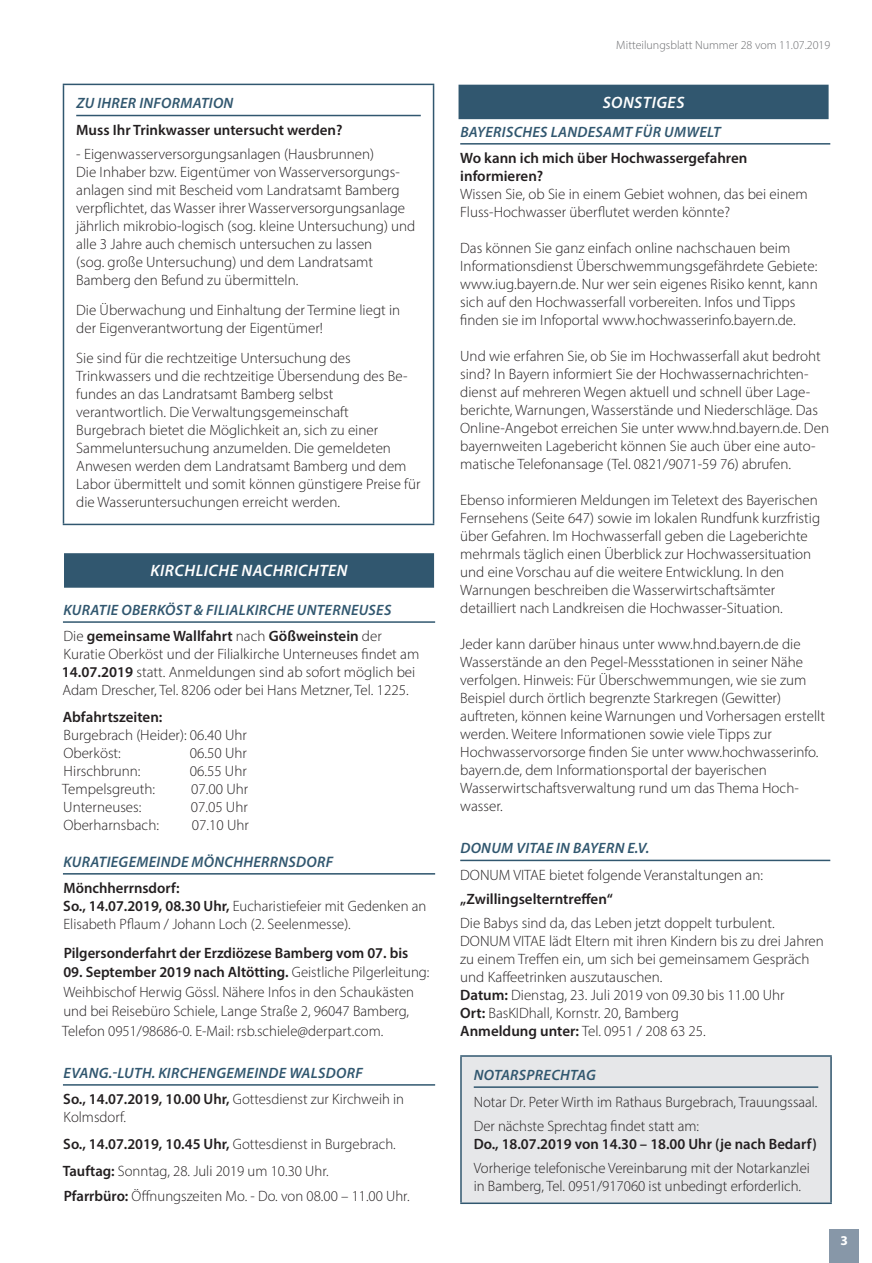
<style>
.page{position:relative;width:872px;height:1263px;background:#fff}
.page>*{position:absolute;margin:0;border:0;box-sizing:border-box;transform-origin:0 0}
.t1{font:italic 600 16.5px "Myriad Pro";letter-spacing:.03em;color:#fff}
.t2{font:italic 600 15.3px "Myriad Pro";letter-spacing:.02em;color:#31576f}
.t3{font:300 15px/18px "Myriad Pro";color:#231f20}
.t4{font:italic 600 15px/26.5px "Myriad Pro";letter-spacing:.02em;color:#31576f}
.t5{font:600 15px/18px "Myriad Pro";color:#231f20}
.t6{font:700 13.5px "Myriad Pro";color:#fff}
.t7{font:300 12px "Myriad Pro";color:#6c6d70}
.s1{font-weight:300;font-style:normal;color:#231f20}
.s2{font-style:normal;color:#231f20}
.s3{font-weight:600}
</style>
<div class="page">
<div style="left:829px;top:1229px;width:30px;height:34px;background:#8797a8"></div>
<hr style="left:63px;top:873px;width:372px;height:1px;background:#31576f">
<hr style="left:63px;top:1084px;width:372px;height:2px;background:#31576f">
<hr style="left:63px;top:621px;width:372px;height:2px;background:#31576f">
<div style="left:64px;top:553px;width:370px;height:35px;background:#31576f"></div>
<hr style="left:63px;top:85px;width:1px;height:439px;background:#31576f">
<hr style="left:63px;top:84px;width:371px;height:1px;background:#31576f">
<hr style="left:433px;top:85px;width:1px;height:439px;background:#31576f">
<hr style="left:63px;top:524px;width:371px;height:1px;background:#31576f">
<hr style="left:76px;top:115px;width:345px;height:1px;background:#31576f">
<div style="left:458px;top:85px;width:370px;height:34px;background:#31576f"></div>
<hr style="left:460px;top:143px;width:370px;height:2px;background:#31576f">
<hr style="left:460px;top:860px;width:370px;height:1px;background:#31576f">
<div style="left:461px;top:1056px;width:370px;height:147px;background:#e6e7e9"></div>
<hr style="left:460px;top:1057px;width:2px;height:145px;background:#31576f">
<hr style="left:460px;top:1055px;width:371px;height:2px;background:#31576f">
<hr style="left:830px;top:1057px;width:1px;height:145px;background:#31576f">
<hr style="left:460px;top:1202px;width:371px;height:2px;background:#31576f">
<hr style="left:474px;top:1086px;width:344px;height:2px;background:#31576f">
<p class="t4" style="left:76px;top:90px;width:158px">ZU IHRER INFORMATION</p>
<p class="t5" style="left:76px;top:120px;width:268px">Muss Ihr Trinkwasser untersucht werden?</p>
<p class="t3" style="left:76px;top:145px;width:341px">- Eigenwasserversorgungsanlagen (Hausbrunnen)<br>Die Inhaber bzw. Eigentümer von Wasserversorgungs&shy;anlagen sind mit Bescheid vom Landratsamt Bamberg verpflichtet, das Wasser ihrer Wasserversorgungsanlage jährlich mikrobio-logisch (sog. kleine Untersuchung) und alle 3 Jahre auch chemisch untersuchen zu lassen<br>(sog. große Untersuchung) und dem Landratsamt Bamberg den Befund zu übermitteln.</p>
<p class="t3" style="left:76px;top:301px;width:325px">Die Überwachung und Einhaltung der Termine liegt in der Eigenverantwortung der Eigentümer!</p>
<p class="t3" style="left:76px;top:349px;width:346px">Sie sind für die rechtzeitige Untersuchung des Trinkwassers und die rechtzeitige Übersendung des Be&shy;fundes an das Landratsamt Bamberg selbst verantwortlich. Die Verwaltungsgemeinschaft Burgebrach bietet die Möglichkeit an, sich zu einer Sammeluntersuchung anzumelden. Die gemeldeten Anwesen werden dem Landratsamt Bamberg und dem Labor übermittelt und somit können günstigere Preise für die Wasseruntersuchungen erreicht werden.</p>
<p class="t1" style="left:150px;top:560px;width:198px">KIRCHLICHE NACHRICHTEN</p>
<p class="t4" style="left:63px;top:596px;width:329px">KURATIE OBERKÖST &amp; FILIALKIRCHE UNTERNEUSES<br><span class="s1">Die</span> <span class="s2">gemeinsame Wallfahrt</span> <span class="s1">nach</span> <span class="s2">Gößweinstein</span> <span class="s1">der</span></p>
<p class="t3" style="left:62px;top:645px;width:359px">Kuratie Oberköst und der Filialkirche Unterneuses findet am<br><span class="s3">14.07.2019</span> statt. Anmeldungen sind ab sofort möglich bei<br>Adam Drescher, Tel. 8206 oder bei Hans Metzner, Tel. 1225.</p>
<p class="t5" style="left:63px;top:708px;width:101px">Abfahrtszeiten:</p>
<p class="t3" style="left:63px;top:726px;width:185px">Burgebrach (Heider): 06.40 Uhr<br>Oberköst:</p>
<p class="t3" style="left:190px;top:744px;width:59px">06.50 Uhr</p>
<p class="t3" style="left:63px;top:762px;width:78px">Hirschbrunn:</p>
<p class="t3" style="left:190px;top:762px;width:59px">06.55 Uhr</p>
<p class="t3" style="left:62px;top:780px;width:94px">Tempelsgreuth:</p>
<p class="t3" style="left:191px;top:780px;width:59px">07.00 Uhr</p>
<p class="t3" style="left:63px;top:798px;width:80px">Unterneuses:</p>
<p class="t3" style="left:191px;top:798px;width:59px">07.05 Uhr</p>
<p class="t3" style="left:63px;top:816px;width:97px">Oberharnsbach:</p>
<p class="t3" style="left:192px;top:816px;width:59px">07.10 Uhr</p>
<p class="t2" style="left:63px;top:852px;width:271px">KURATIEGEMEINDE MÖNCHHERRNSDORF</p>
<p class="t3" style="left:63px;top:879px;width:364px"><span class="s3">Mönchherrnsdorf:<br>So., 14.07.2019, 08.30 Uhr,</span> Eucharistiefeier mit Gedenken an<br>Elisabeth Pflaum / Johann Loch (2. Seelenmesse).</p>
<p class="t5" style="left:64px;top:943px;width:346px">Pilgersonderfahrt der Erzdiözese Bamberg vom 07. bis</p>
<p class="t3" style="left:62px;top:962px;width:369px;line-height:19.5px"><span class="s3">09. September 2019 nach Altötting.</span> Geistliche Pilgerleitung:<br>Weihbischof Herwig Gössl. Nähere Infos in den Schaukästen und bei Reisebüro Schiele, Lange Straße 2, 96047 Bamberg, Telefon 0951/98686-0. E-Mail: rsb.schiele@derpart.com.</p>
<p class="t4" style="left:63px;top:1059px;width:342px">EVANG.-LUTH. KIRCHENGEMEINDE WALSDORF<br><span class="s2">So., 14.07.2019, 10.00 Uhr,</span> <span class="s1">Gottesdienst zur Kirchweih in</span></p>
<p class="t3" style="left:63px;top:1104px;width:335px;line-height:27px">Kolmsdorf.<br><span class="s3">So., 14.07.2019, 10.45 Uhr,</span> Gottesdienst in Burgebrach.<br><span class="s3">Tauftag:</span> Sonntag, 28. Juli 2019 um 10.30 Uhr.</p>
<p class="t3" style="left:64px;top:1187px;width:347px"><span class="s3">Pfarrbüro:</span> Öffnungszeiten Mo. - Do. von 08.00 – 11.00 Uhr.</p>
<p class="t7" style="left:616px;top:38px;width:215px">Mitteilungsblatt Nummer 28 vom 11.07.2019</p>
<p class="t1" style="left:602px;top:92px;width:83px">SONSTIGES</p>
<p class="t4" style="left:460px;top:118px;width:262px">BAYERISCHES LANDESAMT FÜR UMWELT</p>
<p class="t5" style="left:460px;top:149px;width:289px">Wo kann ich mich über Hochwassergefahren informieren?</p>
<p class="t3" style="left:460px;top:185px;width:349px">Wissen Sie, ob Sie in einem Gebiet wohnen, das bei einem<br>Fluss-Hochwasser überflutet werden könnte?</p>
<p class="t3" style="left:460px;top:239px;width:359px">Das können Sie ganz einfach online nachschauen beim Informationsdienst Überschwemmungsgefährdete Gebiete: www.iug.bayern.de. Nur wer sein eigenes Risiko kennt, kann sich auf den Hochwasserfall vorbereiten. Infos und Tipps finden sie im Infoportal www.hochwasserinfo.bayern.de.</p>
<p class="t3" style="left:460px;top:347px;width:370px">Und wie erfahren Sie, ob Sie im Hochwasserfall akut bedroht sind? In Bayern informiert Sie der Hochwassernachrichten&shy;dienst auf mehreren Wegen aktuell und schnell über Lage&shy;berichte, Warnungen, Wasserstände und Niederschläge. Das Online-Angebot erreichen Sie unter www.hnd.bayern.de. Den bayernweiten Lagebericht können Sie auch über eine auto&shy;matische Telefonansage (Tel. 0821/9071-59 76) abrufen.</p>
<p class="t3" style="left:460px;top:491px;width:361px">Ebenso informieren Meldungen im Teletext des Bayerischen Fernsehens (Seite 647) sowie im lokalen Rundfunk kurzfristig über Gefahren. Im Hochwasserfall geben die Lageberichte mehrmals täglich einen Überblick zur Hochwassersituation und eine Vorschau auf die weitere Entwicklung. In den Warnungen beschreiben die Wasserwirtschaftsämter detailliert nach Landkreisen die Hochwasser-Situation.</p>
<p class="t3" style="left:460px;top:635px;width:366px">Jeder kann darüber hinaus unter www.hnd.bayern.de die Wasserstände an den Pegel-Messstationen in seiner Nähe verfolgen. Hinweis: Für Überschwemmungen, wie sie zum Beispiel durch örtlich begrenzte Starkregen (Gewitter) auftreten, können keine Warnungen und Vorhersagen erstellt werden. Weitere Informationen sowie viele Tipps zur Hochwasservorsorge finden Sie unter www.hochwasserinfo. bayern.de, dem Informationsportal der bayerischen Wasserwirtschaftsverwaltung rund um das Thema Hoch&shy;wasser.</p>
<p class="t4" style="left:460px;top:834px;width:190px">DONUM VITAE IN BAYERN E.V.</p>
<p class="t3" style="left:460px;top:866px;width:304px">DONUM VITAE bietet folgende Veranstaltungen an:</p>
<p class="t5" style="left:460px;top:889px;width:154px">„Zwillingselterntreffen“</p>
<p class="t3" style="left:460px;top:914px;width:365px">Die Babys sind da, das Leben jetzt doppelt turbulent.<br>DONUM VITAE lädt Eltern mit ihren Kindern bis zu drei Jahren zu einem Treffen ein, um sich bei gemeinsamem Gespräch und Kaffeetrinken auszutauschen.<br><span class="s3">Datum:</span> Dienstag, 23. Juli 2019 von 09.30 bis 11.00 Uhr<br><span class="s3">Ort:</span> BasKIDhall, Kornstr. 20, Bamberg<br><span class="s3">Anmeldung unter:</span> Tel. 0951 / 208 63 25.</p>
<p class="t4" style="left:474px;top:1061px;width:123px">NOTARSPRECHTAG</p>
<p class="t3" style="left:474px;top:1089px;width:345px;line-height:24px">Notar Dr. Peter Wirth im Rathaus Burgebrach, Trauungssaal.<br>Der nächste Sprechtag findet statt am:</p>
<p class="t5" style="left:474px;top:1134px;width:345px">Do., 18.07.2019 von 14.30 – 18.00 Uhr (je nach Bedarf)</p>
<p class="t3" style="left:474px;top:1158px;width:338px">Vorherige telefonische Vereinbarung mit der Notarkanzlei in Bamberg, Tel. 0951/917060 ist unbedingt erforderlich.</p>
<p class="t6" style="left:840px;top:1231px;width:9px">3</p>
</div>
